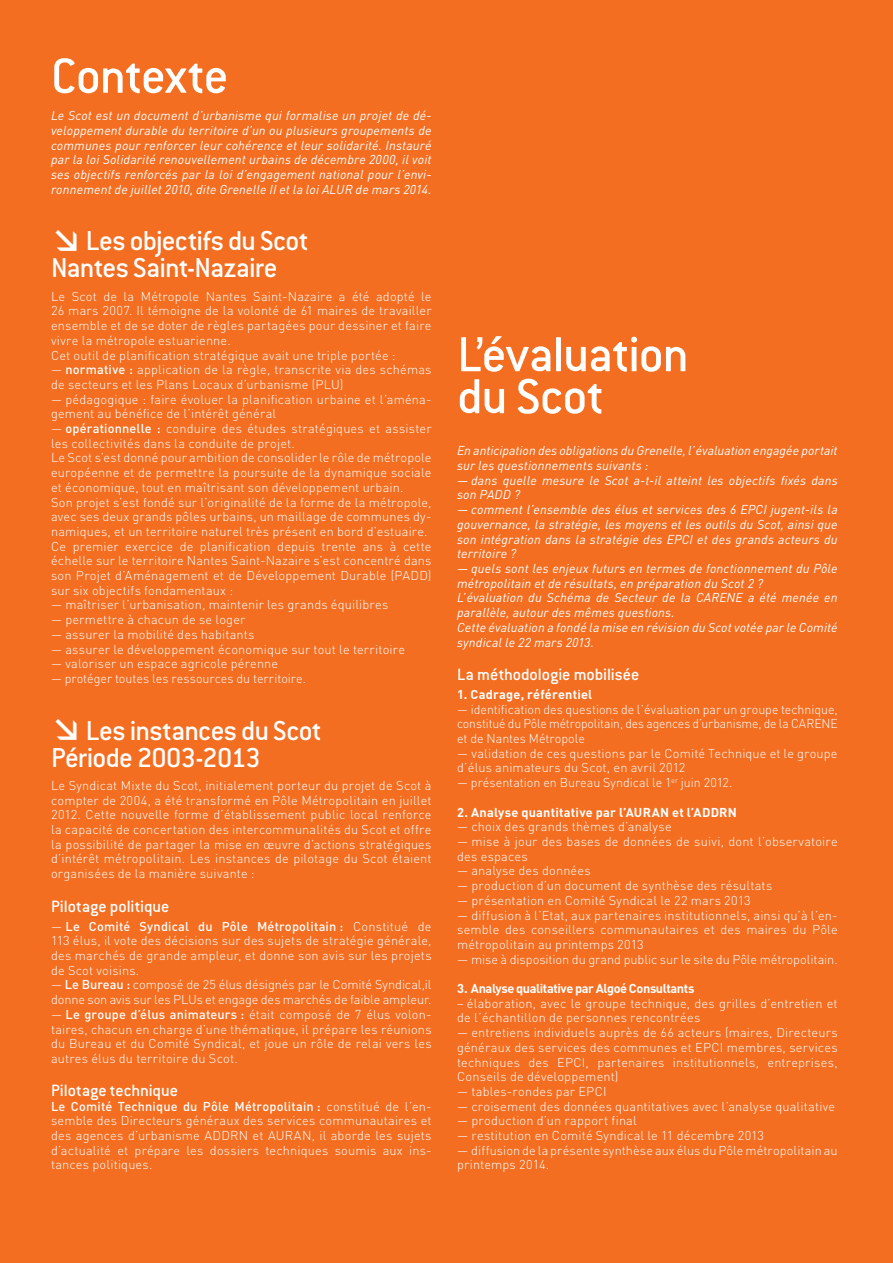
<style>
.page{position:relative;width:893px;height:1263px;background:#f36e21}
.page>*{position:absolute;margin:0;border:0;box-sizing:border-box;transform-origin:0 0}
.chapitre{font:500 54px/42px "Conduit ITC";letter-spacing:-.02em;color:#fff}
.TITRE_1{font:500 30px/27px "Conduit ITC";letter-spacing:-.025em;color:#fff}
.TITRE_2{font:500 18px "Conduit ITC";letter-spacing:-.005em;color:#fff}
.TEXTE_COURANT{font:500 18px "Conduit ITC";letter-spacing:-.005em;color:#fff}
.TEXTE_COURANT-2{font:300 12.75px/14.7px "DIN";letter-spacing:.015em;color:#fff;text-align:justify}
.INTRO_TEXTE_CHAPITRE{font:italic 12.75px/14.7px "DIN";letter-spacing:.01em;color:#fff}
.TEXTE_DEFONCE_BLANCH{font:300 12.75px/14.7px "DIN";letter-spacing:.01em;color:#fff;text-align:justify}
.TEXTE_COURANT-ESPACE{font:300 12.75px/14.7px "DIN";color:#fff;text-align:justify}
.TEXTE_DEFONCE_BLANCH-2{font:300 12.75px/14.7px "DIN";letter-spacing:-.01em;color:#fff}
.TITRE_3{font:700 12.75px "DIN";letter-spacing:.01em;color:#fff}
.TITRE_3-2{font:700 12.75px "DIN";letter-spacing:-.035em;color:#fff}
.s1{font-family:"DINOT";font-weight:700}
.s2{font-weight:500}
</style>
<div class="page">
<p class="chapitre" style="left:51px;top:55px;width:179px">Contexte</p>
<p class="INTRO_TEXTE_CHAPITRE" style="left:51px;top:108px;width:382px;text-align:justify">Le Scot est un document d’urbanisme qui formalise un projet de dé&shy;veloppement durable du territoire d’un ou plusieurs groupements de communes pour renforcer leur cohérence et leur solidarité. Instauré par la loi Solidarité renouvellement urbains de décembre 2000, il voit ses objectifs renforcés par la loi d’engagement national pour l’envi&shy;ronnement de juillet 2010, dite Grenelle II et la loi ALUR de mars 2014.</p>
<p class="TITRE_1" style="left:51px;top:227px;width:259px"><span class="s1">↘</span> Les objectifs du Scot<br>Nantes Saint-Nazaire</p>
<p class="TEXTE_COURANT-2" style="left:51px;top:288px;width:382px">Le Scot de la Métropole Nantes Saint-Nazaire a été adopté le 26 mars 2007. Il témoigne de la volonté de 61 maires de travailler ensemble et de se doter de règles partagées pour dessiner et faire vivre la métropole estuarienne.</p>
<p class="TEXTE_COURANT-2" style="left:51px;top:347px;width:346px">Cet outil de planification stratégique avait une triple portée :</p>
<p class="TEXTE_COURANT-2" style="left:51px;top:362px;width:382px">— <span class="s2">normative :</span> application de la règle, transcrite via des schémas de secteurs et les Plans Locaux d’urbanisme (PLU)</p>
<p class="TEXTE_COURANT-2" style="left:51px;top:391px;width:382px">— pédagogique : faire évoluer la planification urbaine et l’aména&shy;gement au bénéfice de l’intérêt général</p>
<p class="TEXTE_COURANT-2" style="left:51px;top:421px;width:382px">— <span class="s2">opérationnelle :</span> conduire des études stratégiques et assister les collectivités dans la conduite de projet.</p>
<p class="TEXTE_COURANT-2" style="left:51px;top:450px;width:382px">Le Scot s’est donné pour ambition de consolider le rôle de métropole européenne et de permettre la poursuite de la dynamique sociale et économique, tout en maîtrisant son développement urbain.</p>
<p class="TEXTE_COURANT-2" style="left:51px;top:494px;width:382px">Son projet s’est fondé sur l’originalité de la forme de la métropole, avec ses deux grands pôles urbains, un maillage de communes dy&shy;namiques, et un territoire naturel très présent en bord d’estuaire.</p>
<p class="TEXTE_COURANT-2" style="left:51px;top:538px;width:382px">Ce premier exercice de planification depuis trente ans à cette échelle sur le territoire Nantes Saint-Nazaire s’est concentré dans son Projet d’Aménagement et de Développement Durable (PADD) sur six objectifs fondamentaux :</p>
<p class="TEXTE_COURANT-2" style="left:51px;top:597px;width:339px">— maîtriser l’urbanisation, maintenir les grands équilibres</p>
<p class="TEXTE_COURANT-2" style="left:51px;top:612px;width:196px">— permettre à chacun de se loger</p>
<p class="TEXTE_COURANT-2" style="left:51px;top:626px;width:205px">— assurer la mobilité des habitants</p>
<p class="TEXTE_COURANT-2" style="left:51px;top:641px;width:355px">— assurer le développement économique sur tout le territoire</p>
<p class="TEXTE_COURANT-2" style="left:51px;top:656px;width:229px">— valoriser un espace agricole pérenne</p>
<p class="TEXTE_COURANT-ESPACE" style="left:51px;top:670px;width:256px">— protéger toutes les ressources du territoire.</p>
<p class="TITRE_1" style="left:51px;top:717px;width:272px"><span class="s1">↘</span> Les instances du Scot<br>Période 2003-2013</p>
<p class="TEXTE_COURANT-2" style="left:51px;top:777px;width:382px">Le Syndicat Mixte du Scot, initialement porteur du projet de Scot à compter de 2004, a été transformé en Pôle Métropolitain en juillet 2012. Cette nouvelle forme d’établissement public local renforce la capacité de concertation des intercommunalités du Scot et offre la possibilité de partager la mise en œuvre d’actions stratégiques d’intérêt métropolitain. Les instances de pilotage du Scot étaient organisées de la manière suivante :</p>
<p class="TITRE_2" style="left:51px;top:896px;width:120px">Pilotage politique</p>
<p class="TEXTE_DEFONCE_BLANCH" style="left:51px;top:918px;width:382px">— <span class="s2">Le Comité Syndical du Pôle Métropolitain :</span> Constitué de 113 élus, il vote des décisions sur des sujets de stratégie générale, des marchés de grande ampleur, et donne son avis sur les projets de Scot voisins.</p>
<p class="TEXTE_DEFONCE_BLANCH-2" style="left:51px;top:977px;width:382px">— <span class="s2">Le Bureau :</span> composé de 25 élus désignés par le Comité Syndical,il donne son avis sur les PLUs et engage des marchés de faible ampleur.</p>
<p class="TEXTE_DEFONCE_BLANCH" style="left:51px;top:1006px;width:382px">— <span class="s2">Le groupe d’élus animateurs :</span> était composé de 7 élus volon&shy;taires, chacun en charge d’une thématique, il prépare les réunions du Bureau et du Comité Syndical, et joue un rôle de relai vers les autres élus du territoire du Scot.</p>
<p class="TEXTE_COURANT" style="left:51px;top:1080px;width:128px">Pilotage technique</p>
<p class="TEXTE_COURANT-2" style="left:51px;top:1098px;width:382px"><span class="s2">Le Comité Technique du Pôle Métropolitain :</span> constitué de l’en&shy;semble des Directeurs généraux des services communautaires et des agences d’urbanisme ADDRN et AURAN, il aborde les sujets d’actualité et prépare les dossiers techniques soumis aux ins&shy;tances politiques.</p>
<p class="chapitre" style="left:457px;top:333px;width:233px">L’évaluation du Scot</p>
<p class="INTRO_TEXTE_CHAPITRE" style="left:457px;top:443px;width:382px">En anticipation des obligations du Grenelle, l’évaluation engagée portait sur les questionnements suivants :</p>
<p class="INTRO_TEXTE_CHAPITRE" style="left:457px;top:473px;width:382px">— dans quelle mesure le Scot a-t-il atteint les objectifs fixés dans son PADD ?</p>
<p class="INTRO_TEXTE_CHAPITRE" style="left:457px;top:502px;width:382px;text-align:justify">— comment l’ensemble des élus et services des 6 EPCI jugent-ils la gouvernance, la stratégie, les moyens et les outils du Scot, ainsi que son intégration dans la stratégie des EPCI et des grands acteurs du territoire ?</p>
<p class="INTRO_TEXTE_CHAPITRE" style="left:457px;top:561px;width:382px">— quels sont les enjeux futurs en termes de fonctionnement du Pôle métropolitain et de résultats, en préparation du Scot 2 ?</p>
<p class="INTRO_TEXTE_CHAPITRE" style="left:457px;top:590px;width:382px">L’évaluation du Schéma de Secteur de la CARENE a été menée en parallèle, autour des mêmes questions.</p>
<p class="INTRO_TEXTE_CHAPITRE" style="left:457px;top:620px;width:382px">Cette évaluation a fondé la mise en révision du Scot votée par le Comité syndical le 22 mars 2013.</p>
<p class="TITRE_2" style="left:457px;top:664px;width:184px">La méthodologie mobilisée</p>
<p class="TITRE_3" style="left:457px;top:686px;width:137px">1. Cadrage, référentiel</p>
<p class="TEXTE_COURANT-ESPACE" style="left:457px;top:701px;width:382px">— identification des questions de l’évaluation par un groupe technique, constitué du Pôle métropolitain, des agences d’urbanisme, de la CARENE et de Nantes Métropole</p>
<p class="TEXTE_COURANT-2" style="left:457px;top:745px;width:382px">— validation de ces questions par le Comité Technique et le groupe d’élus animateurs du Scot, en avril 2012</p>
<p class="TEXTE_COURANT-ESPACE" style="left:457px;top:775px;width:277px">— présentation en Bureau Syndical le 1<sup>er</sup> juin 2012.</p>
<p class="TITRE_3" style="left:457px;top:804px;width:281px">2. Analyse quantitative par l’AURAN et l’ADDRN</p>
<p class="TEXTE_COURANT-2" style="left:457px;top:819px;width:216px">— choix des grands thèmes d’analyse</p>
<p class="TEXTE_COURANT-2" style="left:457px;top:833px;width:382px">— mise à jour des bases de données de suivi, dont l’observatoire des espaces</p>
<p class="TEXTE_COURANT-2" style="left:457px;top:863px;width:135px">— analyse des données</p>
<p class="TEXTE_COURANT-2" style="left:457px;top:878px;width:317px">— production d’un document de synthèse des résultats</p>
<p class="TEXTE_COURANT-2" style="left:457px;top:892px;width:295px">— présentation en Comité Syndical le 22 mars 2013</p>
<p class="TEXTE_COURANT-2" style="left:457px;top:907px;width:382px">— diffusion à l’Etat, aux partenaires institutionnels, ainsi qu’à l’en&shy;semble des conseillers communautaires et des maires du Pôle métropolitain au printemps 2013</p>
<p class="TEXTE_DEFONCE_BLANCH" style="left:457px;top:951px;width:382px">— mise à disposition du grand public sur le site du Pôle métropolitain.</p>
<p class="TITRE_3-2" style="left:457px;top:980px;width:239px">3. Analyse qualitative par Algoé Consultants</p>
<p class="TEXTE_DEFONCE_BLANCH" style="left:457px;top:995px;width:382px">– élaboration, avec le groupe technique, des grilles d’entretien et de l’échantillon de personnes rencontrées</p>
<p class="TEXTE_DEFONCE_BLANCH" style="left:457px;top:1025px;width:382px">— entretiens individuels auprès de 66 acteurs (maires, Directeurs généraux des services des communes et EPCI membres, services techniques des EPCI, partenaires institutionnels, entreprises, Conseils de développement)</p>
<p class="TEXTE_DEFONCE_BLANCH" style="left:457px;top:1083px;width:151px">— tables-rondes par EPCI</p>
<p class="TEXTE_DEFONCE_BLANCH" style="left:457px;top:1098px;width:380px">— croisement des données quantitatives avec l’analyse qualitative</p>
<p class="TEXTE_DEFONCE_BLANCH" style="left:457px;top:1113px;width:181px">— production d’un rapport final</p>
<p class="TEXTE_DEFONCE_BLANCH" style="left:457px;top:1127px;width:309px">— restitution en Comité Syndical le 11 décembre 2013</p>
<p class="TEXTE_DEFONCE_BLANCH" style="left:457px;top:1142px;width:382px">— diffusion de la présente synthèse aux élus du Pôle métropolitain au printemps 2014.</p>
</div>
